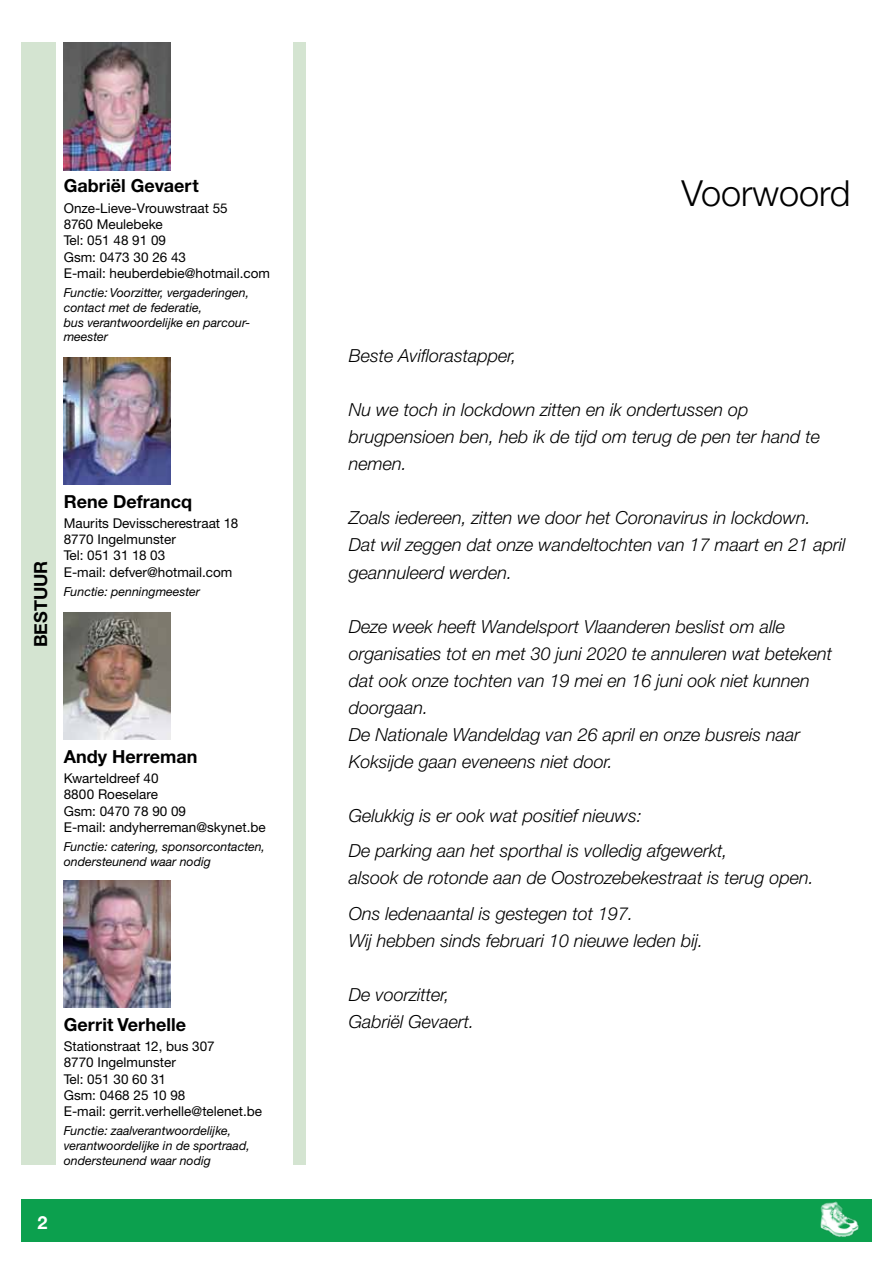
<style>
.page{position:relative;width:893px;height:1263px;background:#fff}
.page>*{position:absolute;margin:0;border:0;box-sizing:border-box;transform-origin:0 0}
.t1{font:300 36px "Helvetica Neue LT Std";color:#000}
.t2{font:italic 300 18px/27px "Helvetica Neue LT Std";color:#000}
.t3{font:700 18px "Helvetica Neue CE";color:#000}
.t4{font:700 18px "Helvetica Neue";color:#000}
.t5{font:700 18px "Helvetica Neue";color:#fff}
.t6{font:13.5px/16.2px "Helvetica Neue CE";color:#000}
.t7{font:italic 12.3px/14.9px "Helvetica Neue CE";color:#000}
</style>
<div class="page">
<div style="left:21px;top:1199px;width:851px;height:43px;background:#0ca04e"></div>
<img style="left:820px;top:1201px;width:39px;height:36px">
<img style="left:64px;top:43px;width:106px;height:127px">
<img style="left:64px;top:357px;width:106px;height:128px">
<img style="left:64px;top:612px;width:106px;height:128px">
<img style="left:64px;top:880px;width:106px;height:128px">
<div style="left:21px;top:43px;width:34px;height:1122px;background:#d4e4d1"></div>
<div style="left:293px;top:43px;width:13px;height:1122px;background:#d4e4d1"></div>
<p class="t3" style="left:64px;top:175px;width:136px">Gabriël Gevaert</p>
<p class="t6" style="left:64px;top:200px;width:208px">Onze-Lieve-Vrouwstraat 55<br>8760 Meulebeke<br>Tel: 051 48 91 09<br>Gsm: 0473 30 26 43<br>E-mail: heuberdebie@hotmail.com</p>
<p class="t7" style="left:64px;top:285px;width:188px">Functie: Voorzitter, vergaderingen, contact met de federatie,<br>bus verantwoordelijke en parcour&shy;meester</p>
<p class="t4" style="left:29px;top:647px;width:88px;rotate:-90deg">BESTUUR</p>
<p class="t3" style="left:64px;top:490px;width:130px">Rene Defrancq</p>
<p class="t6" style="left:64px;top:515px;width:176px">Maurits Devisscherestraat 18<br>8770 Ingelmunster<br>Tel: 051 31 18 03<br>E-mail: defver@hotmail.com</p>
<p class="t7" style="left:64px;top:584px;width:138px">Functie: penningmeester</p>
<p class="t3" style="left:64px;top:745px;width:135px">Andy Herreman</p>
<p class="t6" style="left:64px;top:770px;width:203px">Kwarteldreef 40<br>8800 Roeselare<br>Gsm: 0470 78 90 09<br>E-mail: andyherreman@skynet.be</p>
<p class="t7" style="left:64px;top:839px;width:203px">Functie: catering, sponsorcontacten, ondersteunend waar nodig</p>
<p class="t3" style="left:64px;top:1013px;width:124px">Gerrit Verhelle</p>
<p class="t6" style="left:64px;top:1038px;width:200px">Stationstraat 12, bus 307<br>8770 Ingelmunster<br>Tel: 051 30 60 31<br>Gsm: 0468 25 10 98<br>E-mail: gerrit.verhelle@telenet.be</p>
<p class="t7" style="left:64px;top:1123px;width:188px">Functie: zaalverantwoordelijke, verantwoordelijke in de sportraad, ondersteunend waar nodig</p>
<p class="t5" style="left:38px;top:1212px;width:12px">2</p>
<h1 class="t1" style="left:682px;top:171px;width:170px">Voorwoord</h1>
<p class="t2" style="left:349px;top:342px;width:169px">Beste Aviflorastapper,</p>
<p class="t2" style="left:349px;top:396px;width:473px">Nu we toch in lockdown zitten en ik ondertussen op brugpensioen ben, heb ik de tijd om terug de pen ter hand te nemen.</p>
<p class="t2" style="left:349px;top:504px;width:498px">Zoals iedereen, zitten we door het Coronavirus in lockdown.<br>Dat wil zeggen dat onze wandeltochten van 17 maart en 21 april geannuleerd werden.</p>
<p class="t2" style="left:349px;top:612px;width:485px">Deze week heeft Wandelsport Vlaanderen beslist om alle organisaties tot en met 30 juni 2020 te annuleren wat betekent dat ook onze tochten van 19 mei en 16 juni ook niet kunnen doorgaan.<br>De Nationale Wandeldag van 26 april en onze busreis naar Koksijde gaan eveneens niet door.</p>
<p class="t2" style="left:349px;top:797px;width:380px;line-height:35.5px">Gelukkig is er ook wat positief nieuws:<br>De parking aan het sporthal is volledig afgewerkt,</p>
<p class="t2" style="left:349px;top:860px;width:467px;line-height:35.5px">alsook de rotonde aan de Oostrozebekestraat is terug open.<br>Ons ledenaantal is gestegen tot 197.</p>
<p class="t2" style="left:349px;top:926px;width:356px">Wij hebben sinds februari 10 nieuwe leden bij.</p>
<p class="t2" style="left:349px;top:980px;width:127px">De voorzitter,<br>Gabriël Gevaert.</p>
</div>
